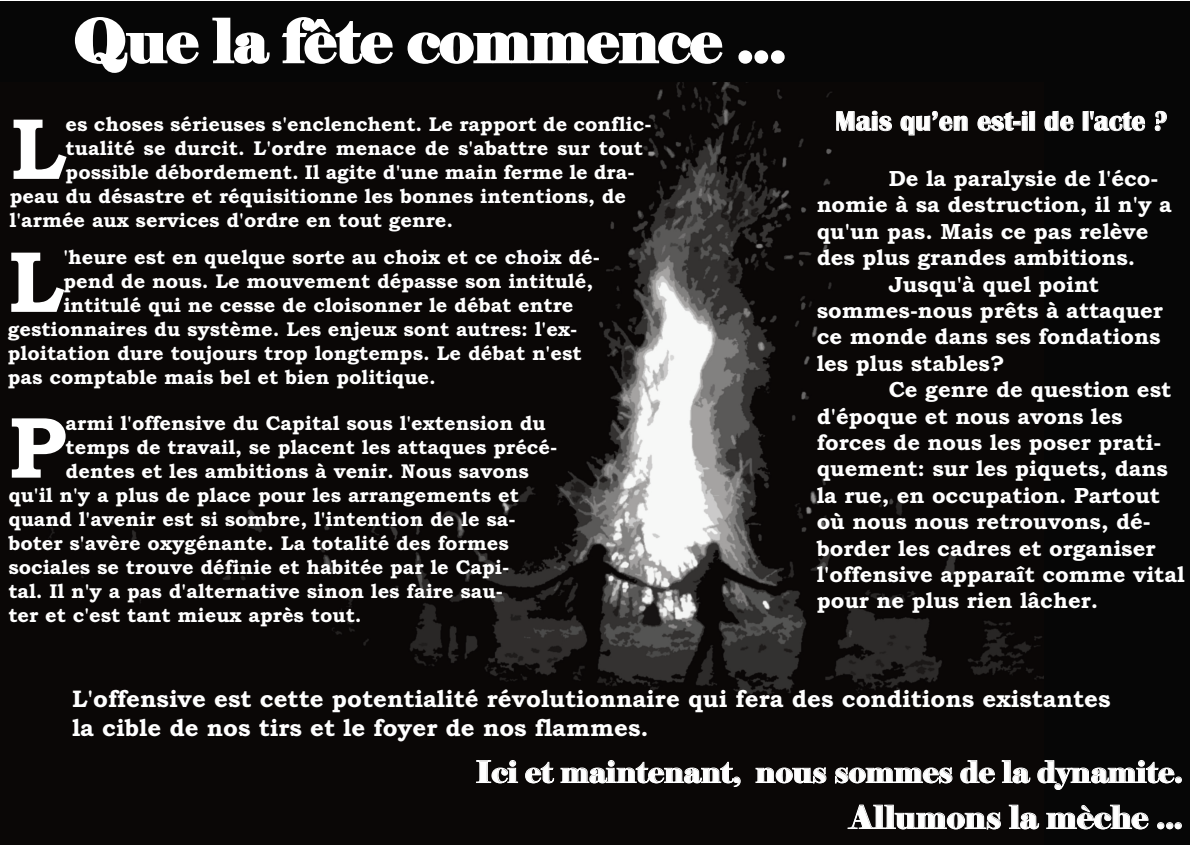
<style>
.page{position:relative;width:1191px;height:845px;background:#fff}
.page>*{position:absolute;margin:0;border:0;box-sizing:border-box;transform-origin:0 0}
.t1{font:700 87px "Bookman Old Style";color:#fff}
.t2{font:60px "Elephant";color:#fff}
.t3{font:32px "Elephant";color:#fff}
.t4{font:30px "Elephant";letter-spacing:-.005em;color:#fff}
.t5{font:700 28px "Britannic";color:#fff}
.t6{font:700 24px/28.8px "Bookman Old Style";color:#fff}
.t7{font:700 22px "Bookman Old Style";color:#fff}
.t8{font:700 20px "Bookman Old Style";color:#fff}
</style>
<div class="page">
<div style="left:0;top:1px;width:1189px;height:844px;background:#060606"></div>
<img style="left:48px;top:82px;width:995px;height:614px">
<h2 class="t2" style="left:73px;top:3px;width:714px">Que la fête commence ...</h2>
<h1 class="t1" style="left:10px;top:98px;width:57px">L</h1>
<p class="t8" style="left:66px;top:112px;width:587px">es choses sérieuses s'enclenchent. Le rapport de conflic-</p>
<p class="t8" style="left:66px;top:136px;width:579px">tualité se durcit. L'ordre menace de s'abattre sur tout</p>
<p class="t8" style="left:66px;top:160px;width:570px">possible débordement. Il agite d'une main ferme le dra-</p>
<p class="t8" style="left:10px;top:184px;width:618px">peau du désastre et réquisitionne les bonnes intentions, de</p>
<p class="t8" style="left:10px;top:208px;width:445px">l'armée aux services d'ordre en tout genre.</p>
<h1 class="t1" style="left:8px;top:231px;width:57px">L</h1>
<p class="t8" style="left:63px;top:245px;width:538px">'heure est en quelque sorte au choix et ce choix dé-</p>
<p class="t8" style="left:63px;top:269px;width:531px">pend de nous. Le mouvement dépasse son intitulé,</p>
<p class="t8" style="left:63px;top:293px;width:512px">intitulé qui ne cesse de cloisonner le débat entre</p>
<p class="t8" style="left:8px;top:317px;width:571px">gestionnaires du système. Les enjeux sont autres: l'ex-</p>
<p class="t8" style="left:8px;top:341px;width:575px">ploitation dure toujours trop longtemps. Le débat n'est</p>
<p class="t8" style="left:8px;top:365px;width:429px">pas comptable mais bel et bien politique.</p>
<h1 class="t1" style="left:8px;top:397px;width:59px">P</h1>
<p class="t8" style="left:66px;top:411px;width:481px">armi l'offensive du Capital sous l'extension du</p>
<p class="t8" style="left:66px;top:435px;width:493px">temps de travail, se placent les attaques précé-</p>
<p class="t8" style="left:66px;top:459px;width:465px">dentes et les ambitions à venir. Nous savons</p>
<p class="t8" style="left:8px;top:483px;width:512px">qu'il n'y a plus de place pour les arrangements et</p>
<p class="t8" style="left:8px;top:507px;width:509px">quand l'avenir est si sombre, l'intention de le sa-</p>
<p class="t8" style="left:8px;top:531px;width:502px">boter s'avère oxygénante. La totalité des formes</p>
<p class="t8" style="left:8px;top:555px;width:502px">sociales se trouve définie et habitée par le Capi-</p>
<p class="t8" style="left:8px;top:579px;width:496px">tal. Il n'y a pas d'alternative sinon les faire sau-</p>
<p class="t8" style="left:8px;top:603px;width:355px">ter et c'est tant mieux après tout.</p>
<h3 class="t5" style="left:835px;top:104px;width:333px">Mais qu’en est-il de l'acte ?</h3>
<p class="t7" style="left:888px;top:165px;width:271px">De la paralysie de l'éco-</p>
<p class="t7" style="left:816px;top:192px;width:357px">nomie à sa destruction, il n'y a</p>
<p class="t7" style="left:816px;top:218px;width:333px">qu'un pas. Mais ce pas relève</p>
<p class="t7" style="left:816px;top:245px;width:320px">des plus grandes ambitions.</p>
<p class="t7" style="left:888px;top:271px;width:212px">Jusqu'à quel point</p>
<p class="t7" style="left:816px;top:297px;width:348px">sommes-nous prêts à attaquer</p>
<p class="t7" style="left:816px;top:324px;width:345px">ce monde dans ses fondations</p>
<p class="t7" style="left:816px;top:350px;width:189px">les plus stables?</p>
<p class="t7" style="left:888px;top:377px;width:284px">Ce genre de question est</p>
<p class="t7" style="left:816px;top:403px;width:307px">d'époque et nous avons les</p>
<p class="t7" style="left:816px;top:429px;width:346px">forces de nous les poser prati-</p>
<p class="t7" style="left:816px;top:456px;width:353px">quement: sur les piquets, dans</p>
<p class="t7" style="left:816px;top:482px;width:345px">la rue, en occupation. Partout</p>
<p class="t7" style="left:816px;top:509px;width:335px">où nous nous retrouvons, dé-</p>
<p class="t7" style="left:816px;top:535px;width:340px">border les cadres et organiser</p>
<p class="t7" style="left:816px;top:561px;width:369px">l'offensive apparaît comme vital</p>
<p class="t7" style="left:816px;top:588px;width:283px">pour ne plus rien lâcher.</p>
<p class="t6" style="left:72px;top:684px;width:1040px">L'offensive est cette potentialité révolutionnaire qui fera des conditions existantes la cible de nos tirs et le foyer de nos flammes.</p>
<h3 class="t4" style="left:475px;top:753px;width:708px">Ici et maintenant, nous sommes de la dynamite.</h3>
<h3 class="t3" style="left:849px;top:797px;width:334px">Allumons la mèche ...</h3>
</div>
